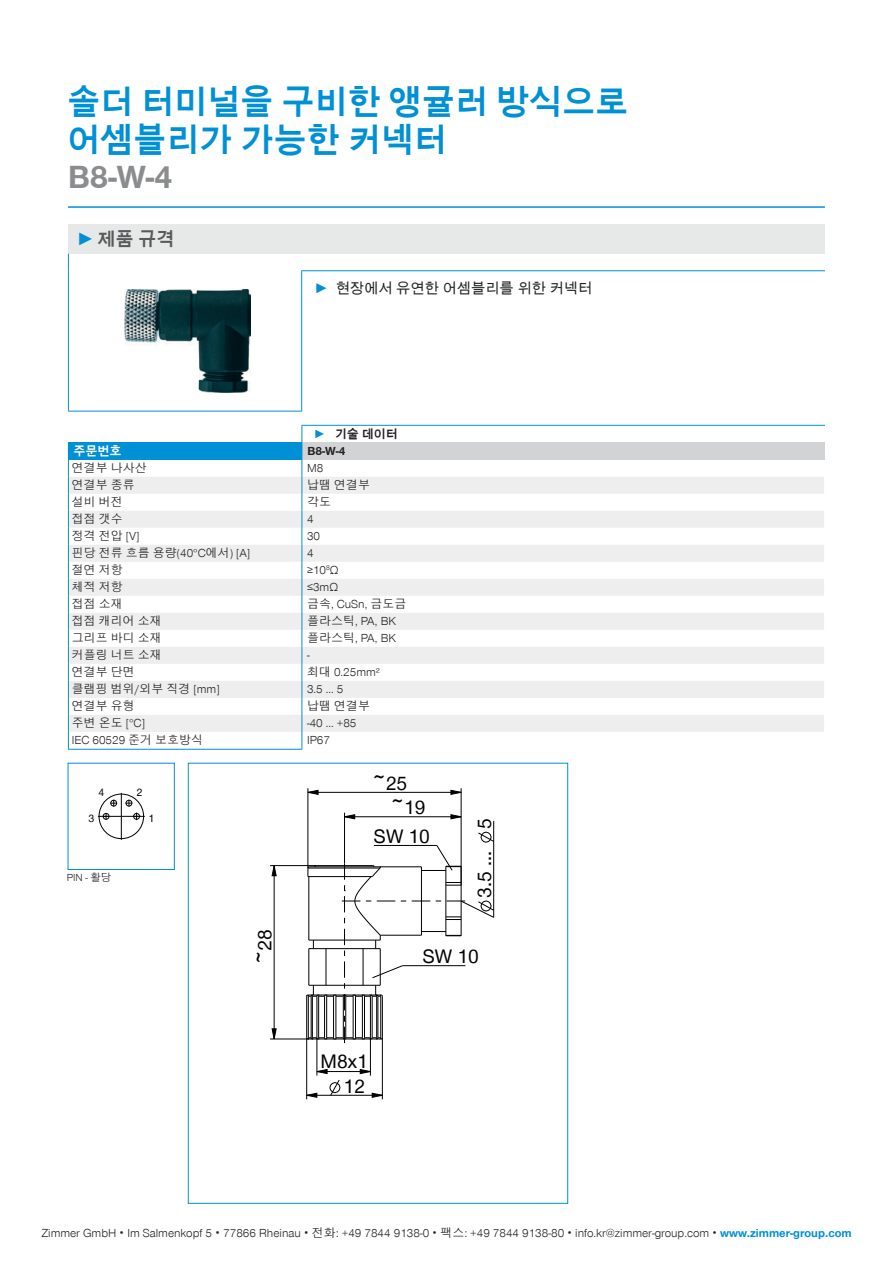
<style>
.page{position:relative;width:893px;height:1263px;background:#fff}
.page>*{position:absolute;margin:0;border:0;box-sizing:border-box;transform-origin:0 0}
.t1{font:700 33px/37.5px "Zimmer Group Sans Global";color:#0090d5}
.t2{font:700 33px "Zimmer Group Sans Global";color:#8a8c8e}
.t3{font:20.1px/24.5px "Zimmer Group Sans Global";color:#000}
.t4{font:700 18px "Zimmer Group Sans Global";color:#58595b}
.t5{font:14.25px "Zimmer Group Sans Global";color:#231f20}
.t6{font:300 12px "Zimmer Group Sans Global";color:#231f20}
.t7{font:700 12px "Zimmer Group Sans Global";color:#231f20}
.t8{font:700 12px "Zimmer Group Sans Global";color:#fff}
.t9{font:11.1px "Zimmer Group Sans Global";color:#000}
.t10{font:300 10.5px "Zimmer Group Sans Global";color:#231f20}
.s1{font-family:"Zimmer Group Sans";color:#0090d5}
.s2{font-family:"Zimmer Group Sans";font-weight:700;color:#0090d5}
.s3{color:#0090d5}
.s4{font-weight:700;color:#0090d5}
</style>
<div class="page">
<hr style="left:68px;top:206px;width:757px;height:2px;background:#0090d5">
<svg style="left:188px;top:762px;width:380px;height:442px"></svg>
<svg style="left:67px;top:762px;width:108px;height:108px"></svg>
<div style="left:68px;top:224px;width:757px;height:30px;background:#e7e8e8"></div>
<hr style="left:68px;top:271px;width:1px;height:140px;background:#0090d5">
<hr style="left:301px;top:271px;width:1px;height:140px;background:#0090d5">
<hr style="left:68px;top:411px;width:234px;height:1px;background:#0090d5">
<hr style="left:301px;top:270px;width:524px;height:1px;background:#0090d5">
<svg style="left:68px;top:254px;width:1px;height:17px"></svg>
<img style="left:125px;top:289px;width:125px;height:104px">
<div style="left:68px;top:442px;width:234px;height:17px;background:#0090d5"></div>
<div style="left:302px;top:442px;width:522px;height:17px;background:#d1d3d4"></div>
<svg style="left:69px;top:477px;width:755px;height:255px;fill:#eeeeef"></svg>
<hr style="left:68px;top:749px;width:234px;height:1px;background:#0090d5">
<hr style="left:68px;top:459px;width:234px;height:1px;background:#0090d5">
<svg style="left:68px;top:460px;width:1px;height:289px"></svg>
<hr style="left:302px;top:425px;width:523px;height:1px;background:#0090d5">
<svg style="left:302px;top:426px;width:1px;height:323px"></svg>
<h1 class="t1" style="left:68px;top:83px;width:563px">솔더 터미널을 구비한 앵귤러 방식으로 어셈블리가 가능한 커넥터</h1>
<h1 class="t2" style="left:68px;top:158px;width:106px">B8-W-4</h1>
<h3 class="t4" style="left:77px;top:228px;width:99px"><span class="s1">►</span> 제품 규격</h3>
<p class="t5" style="left:314px;top:280px;width:279px"><span class="s2">►</span> 현장에서 유연한 어셈블리를 위한 커넥터</p>
<p class="t7" style="left:314px;top:427px;width:86px"><span class="s3">►</span> 기술 데이터</p>
<p class="t8" style="left:74px;top:444px;width:49px">주문번호</p>
<p class="t7" style="left:307px;top:444px;width:40px">B8-W-4</p>
<p class="t6" style="left:72px;top:461px;width:76px">연결부 나사산</p>
<p class="t6" style="left:307px;top:461px;width:18px">M8</p>
<p class="t6" style="left:72px;top:478px;width:64px">연결부 종류</p>
<p class="t6" style="left:307px;top:478px;width:64px">납땜 연결부</p>
<p class="t6" style="left:72px;top:495px;width:52px">설비 버전</p>
<p class="t6" style="left:307px;top:495px;width:25px">각도</p>
<p class="t6" style="left:72px;top:512px;width:52px">접점 갯수</p>
<p class="t6" style="left:307px;top:512px;width:8px">4</p>
<p class="t6" style="left:72px;top:529px;width:69px">정격 전압 [V]</p>
<p class="t6" style="left:307px;top:529px;width:15px">30</p>
<p class="t6" style="left:72px;top:546px;width:180px">핀당 전류 흐름 용량(40°C에서) [A]</p>
<p class="t6" style="left:307px;top:546px;width:8px">4</p>
<p class="t6" style="left:72px;top:563px;width:52px">절연 저항</p>
<p class="t6" style="left:307px;top:563px;width:33px">≥10<sup>8</sup>Ω</p>
<p class="t6" style="left:72px;top:580px;width:52px">체적 저항</p>
<p class="t6" style="left:307px;top:580px;width:33px">≤3mΩ</p>
<p class="t6" style="left:72px;top:597px;width:52px">접점 소재</p>
<p class="t6" style="left:307px;top:597px;width:101px">금속, CuSn, 금도금</p>
<p class="t6" style="left:72px;top:614px;width:91px">접점 캐리어 소재</p>
<p class="t6" style="left:307px;top:614px;width:90px">플라스틱, PA, BK</p>
<p class="t6" style="left:72px;top:631px;width:91px">그리프 바디 소재</p>
<p class="t6" style="left:307px;top:631px;width:90px">플라스틱, PA, BK</p>
<p class="t6" style="left:72px;top:648px;width:91px">커플링 너트 소재</p>
<p class="t6" style="left:307px;top:648px;width:4px">-</p>
<p class="t6" style="left:72px;top:665px;width:64px">연결부 단면</p>
<p class="t6" style="left:307px;top:665px;width:75px">최대 0.25mm²</p>
<p class="t6" style="left:72px;top:682px;width:149px">클램핑 범위/외부 직경 [mm]</p>
<p class="t6" style="left:307px;top:682px;width:38px">3.5 … 5</p>
<p class="t6" style="left:72px;top:699px;width:64px">연결부 유형</p>
<p class="t6" style="left:307px;top:699px;width:64px">납땜 연결부</p>
<p class="t6" style="left:72px;top:716px;width:75px">주변 온도 [°C]</p>
<p class="t6" style="left:307px;top:716px;width:51px">-40 ... +85</p>
<p class="t6" style="left:72px;top:733px;width:133px">IEC 60529 준거 보호방식</p>
<p class="t6" style="left:307px;top:733px;width:25px">IP67</p>
<p class="t9" style="left:98px;top:785px;width:7px">4</p>
<p class="t9" style="left:89px;top:811px;width:7px">3</p>
<p class="t10" style="left:67px;top:871px;width:46px">PIN - 활당</p>
<p class="t9" style="left:137px;top:786px;width:7px">2</p>
<p class="t9" style="left:148px;top:812px;width:7px">1</p>
<h2 class="t3" style="left:252px;top:964px;width:36px;rotate:-90deg">~28</h2>
<h2 class="t3" style="left:391px;top:771px;width:36px;text-indent:-18px">~25 ~19</h2>
<h2 class="t3" style="left:374px;top:824px;width:57px">SW 10</h2>
<h2 class="t3" style="left:472px;top:897px;width:81px;rotate:-90deg">3.5 ... 5</h2>
<h2 class="t3" style="left:423px;top:944px;width:57px">SW 10</h2>
<h2 class="t3" style="left:321px;top:1048px;width:49px">M8x1</h2>
<h2 class="t3" style="left:343px;top:1073px;width:23px">12</h2>
<p class="t6" style="left:41px;top:1226px;width:812px">Zimmer GmbH ۰ Im Salmenkopf 5 ۰ 77866 Rheinau ۰ 전화: +49 7844 9138-0 ۰ 팩스: +49 7844 9138-80 ۰ info.kr@zimmer-group.com ۰ <span class="s4">www.zimmer-group.com</span></p>
</div>
